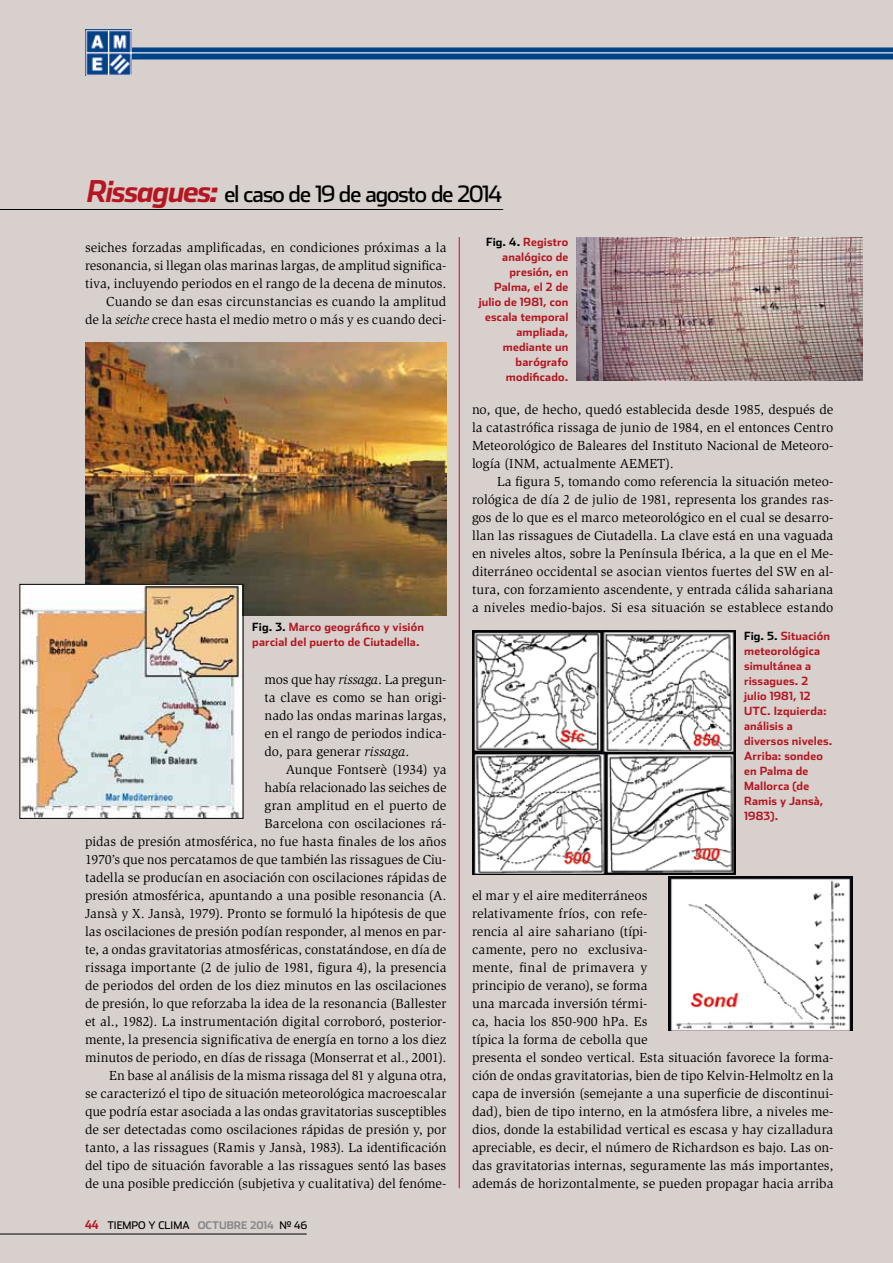
<style>
.page{position:relative;width:893px;height:1263px;background:#d7d0cc}
.page>*{position:absolute;margin:0;border:0;box-sizing:border-box;transform-origin:0 0}
.t1{font:22.5px "Stainless";letter-spacing:-.055em;color:#000}
.t2{font:13.5px/18px "Slimbach Std";color:#000;text-align:justify}
.t3{font:700 11.25px/15px "Stainless";letter-spacing:.01em;color:#b51621}
.t4{font:10.5px "Stainless";color:#000}
.t5{font:700 10.5px "Stainless";color:#87888a}
.s1{font-weight:700;font-style:italic;font-size:30px;color:#b51621}
.s2{font-style:italic}
.s3{color:#000}
.s4{font-family:"Stainless Cond";font-weight:700;font-size:12px;color:#b51621}
.s5{font-weight:700;color:#87888a}
.s6{font-weight:400;color:#000}
</style>
<div class="page">
<div style="left:85px;top:47px;width:808px;height:12px;background:#004387"></div>
<img style="left:85px;top:30px;width:46px;height:46px">
<hr style="left:130px;top:52px;width:763px;height:1px;background:#fff">
<hr style="left:0;top:1234px;width:307px;height:1px;background:#000">
<hr style="left:0;top:209px;width:503px;height:1px;background:#000">
<hr style="left:459px;top:237px;width:1px;height:951px;background:#b51621">
<img style="left:85px;top:342px;width:361px;height:273px">
<img style="left:22px;top:586px;width:219px;height:230px">
<img style="left:669px;top:877px;width:183px;height:154px">
<img style="left:472px;top:630px;width:264px;height:245px">
<img style="left:577px;top:237px;width:286px;height:143px">
<h1 class="t1" style="left:87px;top:181px;width:416px"><span class="s1">Rissagues:</span> el caso de 19 de agosto de 2014</h1>
<p class="t2" style="left:85px;top:239px;width:363px;text-align:right">seiches forzadas amplificadas, en condiciones próximas a la resonancia, si llegan olas marinas largas, de amplitud significa&shy;tiva, incluyendo periodos en el rango de la decena de minutos.<br>Cuando se dan esas circunstancias es cuando la amplitud<br>de la <span class="s2">seiche</span> crece hasta el medio metro o más y es cuando deci-</p>
<p class="t3" style="left:479px;top:235px;width:91px;text-align:right"><span class="s3">Fig. 4.</span> Registro analógico de presión, en<br>Palma, el 2 de julio de 1981, con escala temporal ampliada, mediante un barógrafo modificado.</p>
<p class="t3" style="left:252px;top:619px;width:173px"><span class="s3">Fig. 3.</span> Marco geográfico y visión parcial del puerto de Ciutadella.</p>
<p class="t2" style="left:265px;top:671px;width:183px">mos que hay <span class="s2">rissaga</span>. La pregun&shy;ta clave es como se han origi&shy;nado las ondas marinas largas, en el rango de periodos indica&shy;do, para generar <span class="s2">rissaga</span>.</p>
<p class="t2" style="left:85px;top:761px;width:363px;text-align:right">Aunque Fontserè (1934) ya<br>había relacionado las seiches de<br>gran amplitud en el puerto de<br>Barcelona con oscilaciones rá-<br>pidas de presión atmosférica, no fue hasta finales de los años 1970’s que nos percatamos de que también las rissagues de Ciu&shy;tadella se producían en asociación con oscilaciones rápidas de presión atmosférica, apuntando a una posible resonancia (A.<br>Jansà y X. Jansà, 1979). Pronto se formuló la hipótesis de que las oscilaciones de presión podían responder, al menos en par&shy;te, a ondas gravitatorias atmosféricas, constatándose, en día de rissaga importante (2 de julio de 1981, figura 4), la presencia de periodos del orden de los diez minutos en las oscilaciones de presión, lo que reforzaba la idea de la resonancia (Ballester et al., 1982). La instrumentación digital corroboró, posterior&shy;mente, la presencia significativa de energía en torno a los diez minutos de periodo, en días de rissaga (Monserrat et al., 2001).<br>En base al análisis de la misma rissaga del 81 y alguna otra,<br>se caracterizó el tipo de situación meteorológica macroescalar que podría estar asociada a las ondas gravitatorias susceptibles de ser detectadas como oscilaciones rápidas de presión y, por tanto, a las rissagues (Ramis y Jansà, 1983). La identificación del tipo de situación favorable a las rissagues sentó las bases de una posible predicción (subjetiva y cualitativa) del fenóme-</p>
<p class="t4" style="left:85px;top:1219px;width:121px"><span class="s4">44</span> TIEMPO Y CLIMA <span class="s5">OCTUBRE</span></p>
<p class="t5" style="left:250px;top:1219px;width:58px">2014 <span class="s6">Nº 46</span></p>
<p class="t2" style="left:472px;top:400px;width:363px">no, que, de hecho, quedó establecida desde 1985, después de la catastrófica rissaga de junio de 1984, en el entonces Centro Meteorológico de Baleares del Instituto Nacional de Meteoro&shy;logía (INM, actualmente AEMET).</p>
<p class="t2" style="left:472px;top:472px;width:363px;text-indent:25px">La figura 5, tomando como referencia la situación meteo&shy;rológica de día 2 de julio de 1981, representa los grandes ras&shy;gos de lo que es el marco meteorológico en el cual se desarro&shy;llan las rissagues de Ciutadella. La clave está en una vaguada en niveles altos, sobre la Península Ibérica, a la que en el Me&shy;diterráneo occidental se asocian vientos fuertes del SW en al&shy;tura, con forzamiento ascendente, y entrada cálida sahariana a niveles medio-bajos. Si esa situación se establece estando</p>
<p class="t3" style="left:744px;top:629px;width:87px"><span class="s3">Fig. 5.</span> Situación meteorológica simultánea a rissagues. 2 julio 1981, 12<br>UTC</p>
<p class="t3" style="left:744px;top:704px;width:90px;text-indent:23px">. Izquierda: análisis a diversos niveles.<br>Arriba: sondeo en Palma de<br>Mallorca (de<br>Ramis y Jansà,<br>1983).</p>
<p class="t2" style="left:472px;top:886px;width:363px;text-align:left">el mar y el aire mediterráneos<br>relativamente fríos, con refe-<br>rencia al aire sahariano (típi-<br>camente, pero no exclusiva-<br>mente, final de primavera y<br>principio de verano), se forma<br>una marcada inversión térmi-<br>ca, hacia los 850-900 hPa. Es<br>típica la forma de cebolla que<br>presenta el sondeo vertical. Esta situación favorece la forma&shy;ción de ondas gravitatorias, bien de tipo Kelvin-Helmoltz en la capa de inversión (semejante a una superficie de discontinui&shy;dad), bien de tipo interno, en la atmósfera libre, a niveles me&shy;dios, donde la estabilidad vertical es escasa y hay cizalladura apreciable, es decir, el número de Richardson es bajo. Las on&shy;das gravitatorias internas, seguramente las más importantes, además de horizontalmente, se pueden propagar hacia arriba</p>
</div>
